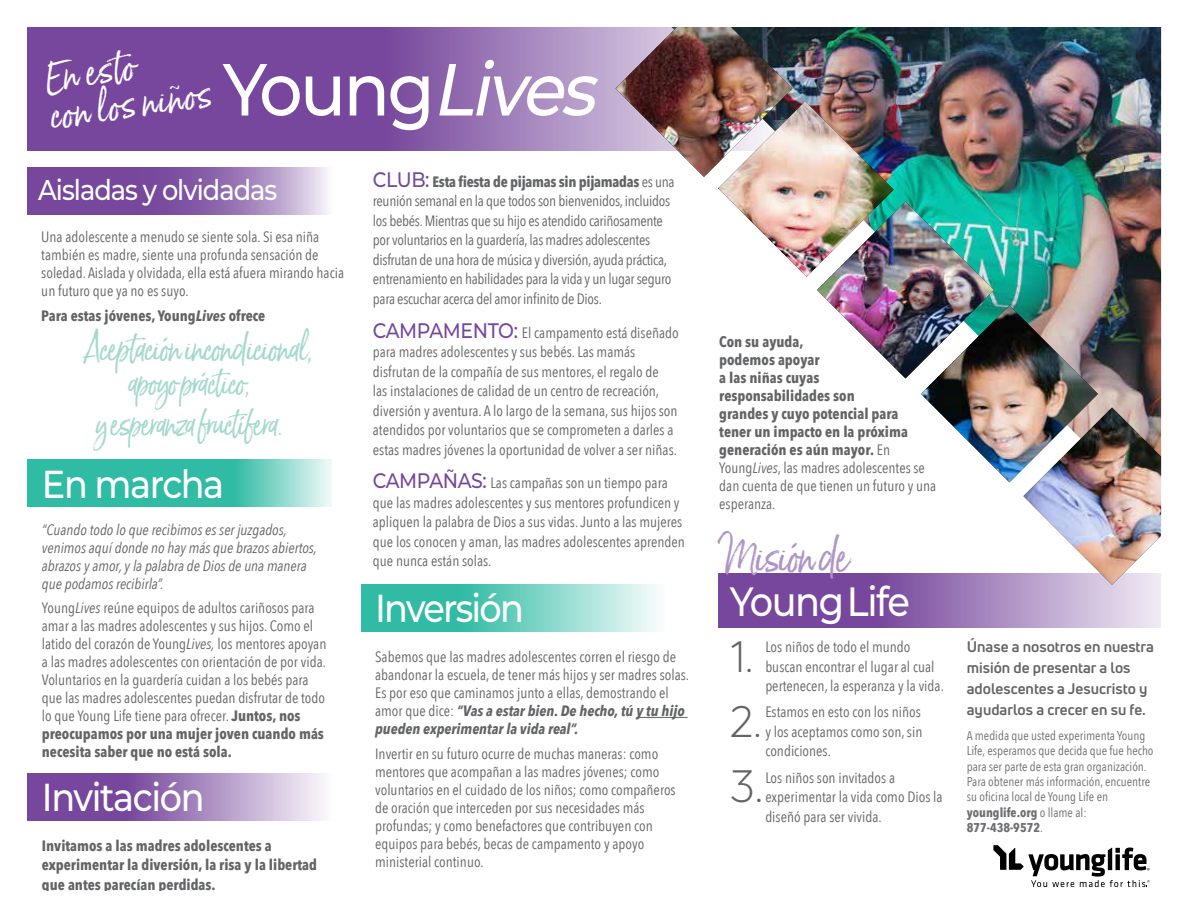
<style>
.page{position:relative;width:1188px;height:918px;background:#fff}
.page>*{position:absolute;margin:0;border:0;box-sizing:border-box;transform-origin:0 0}
.t1{font:500 73.65px "Montserrat";letter-spacing:-.04em;color:#fff;scale:.93 1}
.t2{font:44.4px "Uni Neue";color:#636466}
.t3{font:43.65px "Born Ready";letter-spacing:-.04em;color:#ad94c6;scale:.9 1}
.t4{font:43.05px "Uni Neue";color:#636466}
.t5{font:500 40.95px "Montserrat";letter-spacing:-.04em;color:#fff;scale:.9 1}
.t6{font:500 39px "Montserrat";letter-spacing:-.04em;color:#fff;scale:.9 1}
.t7{font:38.55px "Born Ready";color:#fff}
.t8{font:34.5px "Born Ready";letter-spacing:-.04em;color:#a3d9cd;scale:.9 1}
.t9{font:33px "Born Ready";letter-spacing:-.04em;color:#a3d9cd;scale:.9 1}
.t10{font:500 28.5px "Montserrat";letter-spacing:-.04em;color:#fff;scale:.9 1}
.t11{font:15px/18px "Avenir Next Condensed";color:#636466}
.t12{font:700 15px/18px "Avenir Next Condensed";color:#636466}
.t13{font:15px/19.5px "Avenir Next Condensed";letter-spacing:-.02em;color:#636466}
.t14{font:italic 15px/18px "Avenir Next Condensed";color:#636466}
.t15{font:700 15px/21px "Uni Neue";color:#636466}
.t16{font:12.75px/15.3px "Avenir Next Condensed";color:#6d6e71}
.s1{font-style:italic}
.s2{font-weight:700}
.s3{font-family:"Montserrat";font-weight:500;font-size:21px;color:#76479c}
.s4{font-weight:700;font-style:italic}
.s5{font-weight:400}
.s6{font-weight:400;font-style:italic}
</style>
<div class="page">
<img style="left:27px;top:27px;width:1135px;height:861px">
<h3 class="t7" style="left:42px;top:54px;width:92px;rotate:-8deg">En esto</h3>
<h3 class="t7" style="left:47px;top:92px;width:164px;rotate:-8deg">con los niños</h3>
<h1 class="t1" style="left:223px;top:38px;width:421px">Young<span class="s1">Lives</span></h1>
<h3 class="t10" style="left:38px;top:170px;width:267px">Aisladas y olvidadas</h3>
<p class="t11" style="left:41px;top:227px;width:304px">Una adolescente a menudo se siente sola. Si esa niña también es madre, siente una profunda sensación de soledad. Aislada y olvidada, ella está afuera mirando hacia un futuro que ya no es suyo.</p>
<p class="t12" style="left:41px;top:307px;width:226px">Para estas jóvenes, Young<span class="s1">Lives</span> ofrece</p>
<h3 class="t8" style="left:84px;top:327px;width:255px">Aceptación incondicional,</h3>
<h3 class="t9" style="left:96px;top:404px;width:209px">y esperanza fructífera.</h3>
<h3 class="t9" style="left:128px;top:362px;width:136px">apoyo práctico,</h3>
<h3 class="t6" style="left:42px;top:457px;width:204px">En marcha</h3>
<p class="t14" style="left:42px;top:520px;width:277px">“Cuando todo lo que recibimos es ser juzgados, venimos aquí donde no hay más que brazos abiertos, abrazos y amor, y la palabra de Dios de una manera que podamos recibirla”.</p>
<p class="t11" style="left:42px;top:599px;width:286px">Young<span class="s1">Lives</span> reúne equipos de adultos cariñosos para amar a las madres adolescentes y sus hijos. Como el latido del corazón de Young<span class="s1">Lives,</span> los mentores apoyan a las madres adolescentes con orientación de por vida.<br>Voluntarios en la guardería cuidan a los bebés para que las madres adolescentes puedan disfrutar de todo lo que Young Life tiene para ofrecer. <span class="s2">Juntos, nos preocupamos por una mujer joven cuando más necesita saber que no está sola.</span></p>
<h3 class="t6" style="left:42px;top:770px;width:182px">Invitación</h3>
<p class="t12" style="left:42px;top:836px;width:277px;line-height:19.5px">Invitamos a las madres adolescentes a experimentar la diversión, la risa y la libertad que antes parecían perdidas.</p>
<p class="t13" style="left:373px;top:171px;width:303px"><span class="s3">CLUB:</span> <span class="s2">Esta fiesta de pijamas sin pijamadas</span> es una reunión semanal en la que todos son bienvenidos, incluidos los bebés. Mientras que su hijo es atendido cariñosamente por voluntarios en la guardería, las madres adolescentes disfrutan de una hora de música y diversión, ayuda práctica, entrenamiento en habilidades para la vida y un lugar seguro para escuchar acerca del amor infinito de Dios.</p>
<p class="t11" style="left:373px;top:322px;width:307px;line-height:19.5px"><span class="s3">CAMPAMENTO:</span> El campamento está diseñado para madres adolescentes y sus bebés. Las mamás disfrutan de la compañía de sus mentores, el regalo de<br>las instalaciones de calidad de un centro de recreación, diversión y aventura. A lo largo de la semana, sus hijos son atendidos por voluntarios que se comprometen a darles a estas madres jóvenes la oportunidad de volver a ser niñas.</p>
<p class="t11" style="left:373px;top:473px;width:314px;line-height:19.5px"><span class="s3">CAMPAÑAS:</span> Las campañas son un tiempo para que las madres adolescentes y sus mentores profundicen y apliquen la palabra de Dios a sus vidas. Junto a las mujeres que los conocen y aman, las madres adolescentes aprenden que nunca están solas.</p>
<h3 class="t6" style="left:375px;top:581px;width:167px">Inversión</h3>
<p class="t11" style="left:375px;top:647px;width:316px">Sabemos que las madres adolescentes corren el riesgo de abandonar la escuela, de tener más hijos y ser madres solas.<br>Es por eso que caminamos junto a ellas, demostrando el amor que dice: <span class="s4">“Vas a estar bien. De hecho, tú y tu hijo pueden experimentar la vida real”.</span></p>
<p class="t11" style="left:375px;top:744px;width:302px">Invertir en su futuro ocurre de muchas maneras: como mentores que acompañan a las madres jóvenes; como voluntarios en el cuidado de los niños; como compañeros de oración que interceden por sus necesidades más profundas; y como benefactores que contribuyen con equipos para bebés, becas de campamento y apoyo ministerial continuo.</p>
<p class="t12" style="left:719px;top:332px;width:219px">Con su ayuda,<br>podemos apoyar<br>a las niñas cuyas<br>responsabilidades son<br>grandes y cuyo potencial para<br>tener un impacto en la próxima generación es aún mayor. <span class="s5">En<br>Young</span><span class="s6">Lives</span><span class="s5">, las madres adolescentes se dan cuenta de que tienen un futuro y una esperanza.</span></p>
<h3 class="t3" style="left:719px;top:529px;width:146px">Misión de</h3>
<h3 class="t5" style="left:730px;top:573px;width:202px">Young Life</h3>
<h3 class="t4" style="left:731px;top:630px;width:24px">1.</h3>
<p class="t11" style="left:765px;top:636px;width:180px;line-height:19.5px">Los niños de todo el mundo buscan encontrar el lugar al cual pertenecen, la esperanza y la vida.</p>
<h3 class="t4" style="left:730px;top:696px;width:33px">2.</h3>
<p class="t11" style="left:765px;top:702px;width:159px;line-height:19.5px;text-align:justify">Estamos en esto con los niños y los aceptamos como son, sin condiciones.</p>
<h2 class="t2" style="left:730px;top:760px;width:35px">3.</h2>
<p class="t11" style="left:765px;top:767px;width:179px;line-height:19.5px">Los niños son invitados a experimentar la vida como Dios la diseñó para ser vivida.</p>
<p class="t15" style="left:967px;top:635px;width:189px">Únase a nosotros en nuestra misión de presentar a los adolescentes a Jesucristo y ayudarlos a crecer en su fe.</p>
<p class="t16" style="left:967px;top:727px;width:188px">A medida que usted experimenta Young Life, esperamos que decida que fue hecho para ser parte de esta gran organización.<br>Para obtener más información, encuentre su oficina local de Young Life en <span class="s2">younglife.org</span> o llame al:<br><span class="s2">877-438-9572</span>.</p>
</div>
